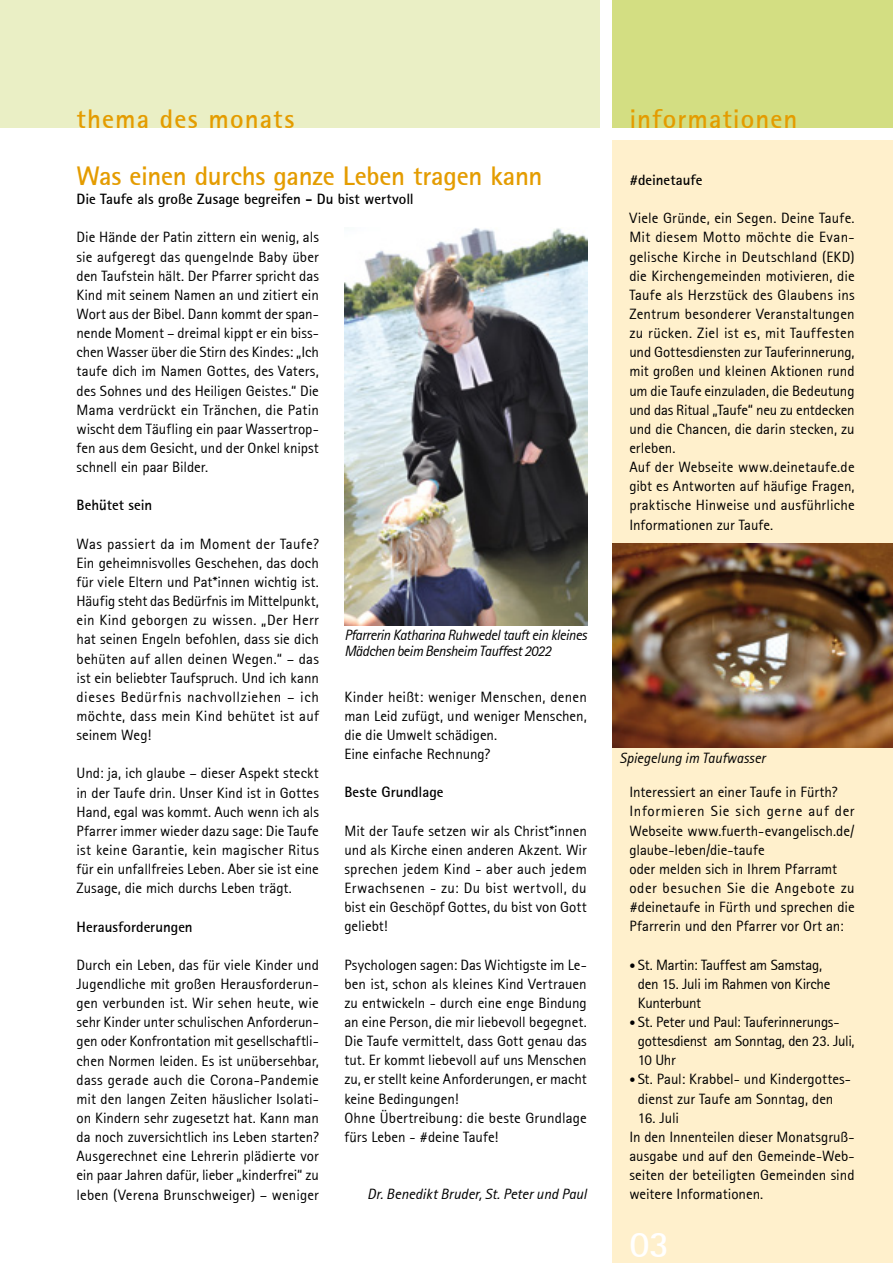
<style>
.page{position:relative;width:893px;height:1263px;background:#fff}
.page>*{position:absolute;margin:0;border:0;box-sizing:border-box;transform-origin:0 0}
.t1{font:37.5px "Rotis Sans Serif Bold 65";color:#fff}
.t2{font:27px "Rotis Sans Serif Bold 65";color:#e49c00}
.t3{font:27px "Rotis Sans Serif Bold 65";letter-spacing:.04em;color:#e49c00}
.t4{font:27px "Rotis Sans Serif Bold 65";letter-spacing:.035em;color:#e49c00}
.t5{font:15px/19.2px "Rotis Sans Serif 55";color:#000}
.t6{font:15px/19.2px "Rotis Sans Serif 55";letter-spacing:-.02em;color:#000}
.t7{font:15px "Rotis Sans Serif Bold 65";color:#000}
.t8{font:15px/16.5px "Rotis Sans Serif Italic 56";letter-spacing:-.03em;color:#000}
.t9{font:15px "Rotis Sans Serif Italic 56";letter-spacing:-.005em;color:#000}
.t10{font:15px "Rotis Sans Serif Italic 56";color:#000}
.s1{font-size:12px}
</style>
<div class="page">
<div style="left:612px;top:0;width:281px;height:128px;background:#d3de82"></div>
<div style="left:0;top:0;width:600px;height:128px;background:#eaefc5"></div>
<div style="left:612px;top:1225px;width:281px;height:38px;background:#fff0cc"></div>
<div style="left:612px;top:140px;width:281px;height:1087px;background:#fff0cc"></div>
<img style="left:344px;top:227px;width:243px;height:398px">
<img style="left:612px;top:544px;width:281px;height:203px">
<h2 class="t3" style="left:77px;top:101px;width:219px">thema des monats</h2>
<h2 class="t4" style="left:629px;top:101px;width:170px">informationen</h2>
<h2 class="t2" style="left:77px;top:159px;width:468px">Was einen durchs ganze Leben tragen kann</h2>
<p class="t7" style="left:77px;top:190px;width:339px">Die Taufe als große Zusage begreifen - Du bist wertvoll</p>
<p class="t5" style="left:77px;top:228px;width:244px;text-align:justify">Die Hände der Patin zittern ein wenig, als sie aufgeregt das quengelnde Baby über den Taufstein hält. Der Pfarrer spricht das Kind mit seinem Namen an und zitiert ein Wort aus der Bibel. Dann kommt der span&shy;nende Moment – dreimal kippt er ein biss&shy;chen Wasser über die Stirn des Kindes: „Ich taufe dich im Namen Gottes, des Vaters, des Sohnes und des Heiligen Geistes.“ Die Mama verdrückt ein Tränchen, die Patin wischt dem Täufling ein paar Wassertrop&shy;fen aus dem Gesicht, und der Onkel knipst schnell ein paar Bilder.</p>
<p class="t7" style="left:77px;top:496px;width:77px">Behütet sein</p>
<p class="t5" style="left:77px;top:534px;width:244px;text-align:justify">Was passiert da im Moment der Taufe?<br>Ein geheimnisvolles Geschehen, das doch für viele Eltern und Pat*innen wichtig ist.<br>Häufig steht das Bedürfnis im Mittelpunkt, ein Kind geborgen zu wissen. „Der Herr hat seinen Engeln befohlen, dass sie dich behüten auf allen deinen Wegen.“ – das ist ein beliebter Taufspruch. Und ich kann dieses Bedürfnis nachvollziehen – ich möchte, dass mein Kind behütet ist auf seinem Weg!</p>
<p class="t5" style="left:77px;top:764px;width:244px;text-align:justify">Und: ja, ich glaube – dieser Aspekt steckt in der Taufe drin. Unser Kind ist in Gottes Hand, egal was kommt. Auch wenn ich als Pfarrer immer wieder dazu sage: Die Taufe ist keine Garantie, kein magischer Ritus für ein unfallfreies Leben. Aber sie ist eine Zusage, die mich durchs Leben trägt.</p>
<p class="t7" style="left:77px;top:917px;width:118px">Herausforderungen</p>
<p class="t5" style="left:77px;top:955px;width:244px;text-align:justify">Durch ein Leben, das für viele Kinder und Jugendliche mit großen Herausforderun&shy;gen verbunden ist. Wir sehen heute, wie sehr Kinder unter schulischen Anforderun&shy;gen oder Konfrontation mit gesellschaftli&shy;chen Normen leiden. Es ist unübersehbar, dass gerade auch die Corona-Pandemie mit den langen Zeiten häuslicher Isolati&shy;on Kindern sehr zugesetzt hat. Kann man da noch zuversichtlich ins Leben starten?<br>Ausgerechnet eine Lehrerin plädierte vor ein paar Jahren dafür, lieber „kinderfrei“ zu leben (Verena Brunschweiger) – weniger</p>
<p class="t8" style="left:344px;top:626px;width:244px">Pfarrerin Katharina Ruhwedel tauft ein kleines<br>Mädchen beim Bensheim Tauffest 2022</p>
<p class="t5" style="left:344px;top:687px;width:244px">Kinder heißt: weniger Menschen, denen man Leid zufügt, und weniger Menschen, die die Umwelt schädigen.<br>Eine einfache Rechnung?</p>
<p class="t7" style="left:344px;top:783px;width:101px">Beste Grundlage</p>
<p class="t5" style="left:344px;top:821px;width:244px;text-align:justify">Mit der Taufe setzen wir als Christ*innen und als Kirche einen anderen Akzent. Wir sprechen jedem Kind - aber auch jedem Erwachsenen - zu: Du bist wertvoll, du bist ein Geschöpf Gottes, du bist von Gott geliebt!</p>
<p class="t5" style="left:344px;top:955px;width:244px">Psychologen sagen: Das Wichtigste im Le&shy;ben ist, schon als kleines Kind Vertrauen zu entwickeln - durch eine enge Bindung an eine Person, die mir liebevoll begegnet.<br>Die Taufe vermittelt, dass Gott genau das tut. Er kommt liebevoll auf uns Menschen zu, er stellt keine Anforderungen, er macht keine Bedingungen!<br>Ohne Übertreibung: die beste Grundlage fürs Leben - #deine Taufe!</p>
<p class="t9" style="left:367px;top:1185px;width:221px">Dr. Benedikt Bruder, St. Peter und Paul</p>
<p class="t7" style="left:629px;top:170px;width:75px">#deinetaufe</p>
<p class="t5" style="left:629px;top:208px;width:227px">Viele Gründe, ein Segen. Deine Taufe.<br>Mit diesem Motto möchte die Evan&shy;gelische Kirche in Deutschland (EKD) die Kirchengemeinden motivieren, die Taufe als Herzstück des Glaubens ins Zentrum besonderer Veranstaltungen zu rücken. Ziel ist es, mit Tauffesten und Gottesdiensten zur Tauferinnerung, mit großen und kleinen Aktionen rund um die Taufe einzuladen, die Bedeutung und das Ritual „Taufe“ neu zu entdecken und die Chancen, die darin stecken, zu erleben.<br>Auf der Webseite www.deinetaufe.de gibt es Antworten auf häufige Fragen, praktische Hinweise und ausführliche Informationen zur Taufe.</p>
<p class="t10" style="left:619px;top:749px;width:147px">Spiegelung im Taufwasser</p>
<p class="t5" style="left:629px;top:782px;width:227px">Interessiert an einer Taufe in Fürth?<br>Informieren Sie sich gerne auf der Webseite www.fuerth-evangelisch.de/ glaube-leben/die-taufe<br>oder melden sich in Ihrem Pfarramt oder besuchen Sie die Angebote zu #deinetaufe in Fürth und sprechen die Pfarrerin und den Pfarrer vor Ort an:</p>
<p class="t6" style="left:638px;top:955px;width:194px;text-indent:-9px"><span class="s1">•</span> St. Martin: Tauffest am Samstag, den 15. Juli im Rahmen von Kirche<br>Kunterbunt</p>
<p class="t6" style="left:638px;top:1012px;width:218px;text-indent:-9px"><span class="s1">•</span> St. Peter und Paul: Tauferinnerungs&shy;gottesdienst am Sonntag, den 23. Juli,<br>10 Uhr</p>
<p class="t5" style="left:638px;top:1069px;width:215px;text-indent:-9px"><span class="s1">•</span> St. Paul: Krabbel- und Kindergottes&shy;dienst zur Taufe am Sonntag, den</p>
<p class="t5" style="left:629px;top:1108px;width:227px;text-indent:9px">16. Juli<br>In den Innenteilen dieser Monatsgruß&shy;ausgabe und auf den Gemeinde-Web&shy;seiten der beteiligten Gemeinden sind weitere Informationen.</p>
<h1 class="t1" style="left:629px;top:1220px;width:41px">03</h1>
</div>
